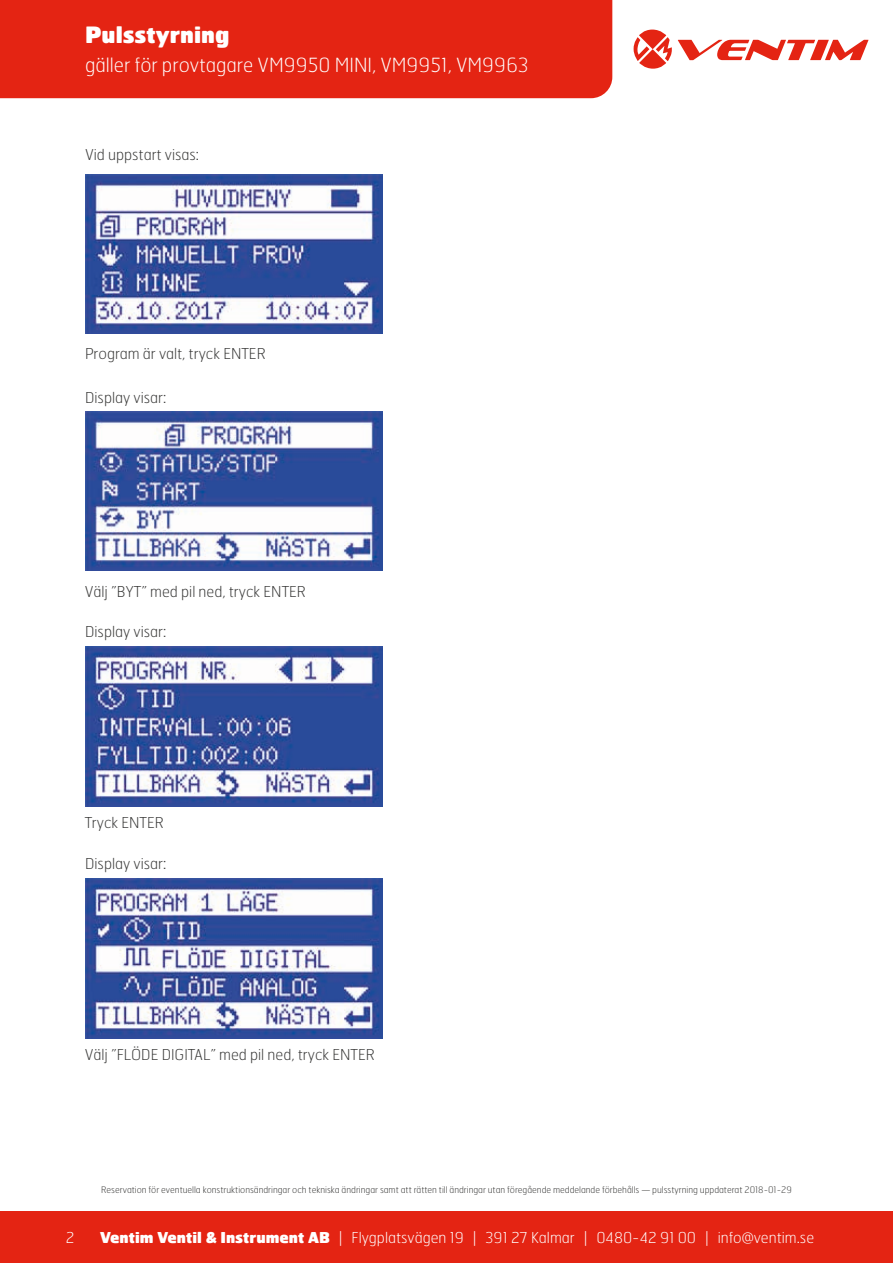
<style>
.page{position:relative;width:893px;height:1263px;background:#fff}
.page>*{position:absolute;margin:0;border:0;box-sizing:border-box;transform-origin:0 0}
.t1{font:900 22.5px "Hermes FB";color:#fff}
.t2{font:100 19.5px "Hermes FB";color:#fff}
.t3{font:100 15px "Hermes FB";color:#373736}
.t4{font:100 15px "Hermes FB";color:#fff}
.t5{font:100 9px "Hermes FB";color:#373736}
.s1{font-weight:900}
</style>
<div class="page">
<div style="left:0;top:1212px;width:893px;height:51px;background:#e42413"></div>
<div style="left:0;top:0;width:612px;height:98px;background:#e42413"></div>
<svg style="left:634px;top:30px;width:38px;height:39px"></svg>
<svg style="left:678px;top:40px;width:190px;height:20px"></svg>
<img style="left:85px;top:174px;width:298px;height:160px">
<img style="left:85px;top:411px;width:298px;height:160px">
<img style="left:85px;top:647px;width:298px;height:159px">
<img style="left:85px;top:879px;width:298px;height:159px">
<h1 class="t1" style="left:85px;top:20px;width:146px">Pulsstyrning</h1>
<h2 class="t2" style="left:85px;top:52px;width:445px">gäller för provtagare VM9950 MINI, VM9951, VM9963</h2>
<h3 class="t3" style="left:85px;top:146px;width:116px">Vid uppstart visas:</h3>
<h3 class="t3" style="left:85px;top:344px;width:182px">Program är valt, tryck ENTER</h3>
<h3 class="t3" style="left:85px;top:388px;width:83px">Display visar:</h3>
<h3 class="t3" style="left:85px;top:582px;width:223px">Välj ”BYT” med pil ned, tryck ENTER</h3>
<h3 class="t3" style="left:85px;top:622px;width:83px">Display visar:</h3>
<h3 class="t3" style="left:85px;top:813px;width:81px">Tryck ENTER</h3>
<h3 class="t3" style="left:85px;top:854px;width:83px">Display visar:</h3>
<h3 class="t3" style="left:85px;top:1045px;width:292px">Välj ”FLÖDE DIGITAL” med pil ned, tryck ENTER</h3>
<h3 class="t4" style="left:66px;top:1228px;width:10px">2</h3>
<p class="t5" style="left:101px;top:1184px;width:692px">Reservation för eventuella konstruktionsändringar och tekniska ändringar samt att rätten till ändringar utan föregående meddelande förbehålls — pulsstyrning uppdaterat 2018-01-29</p>
<h3 class="t4" style="left:100px;top:1228px;width:716px"><span class="s1">Ventim Ventil &amp; Instrument AB</span> | Flygplatsvägen 19 | 391 27 Kalmar | 0480-42 91 00 | info@ventim.se</h3>
</div>
